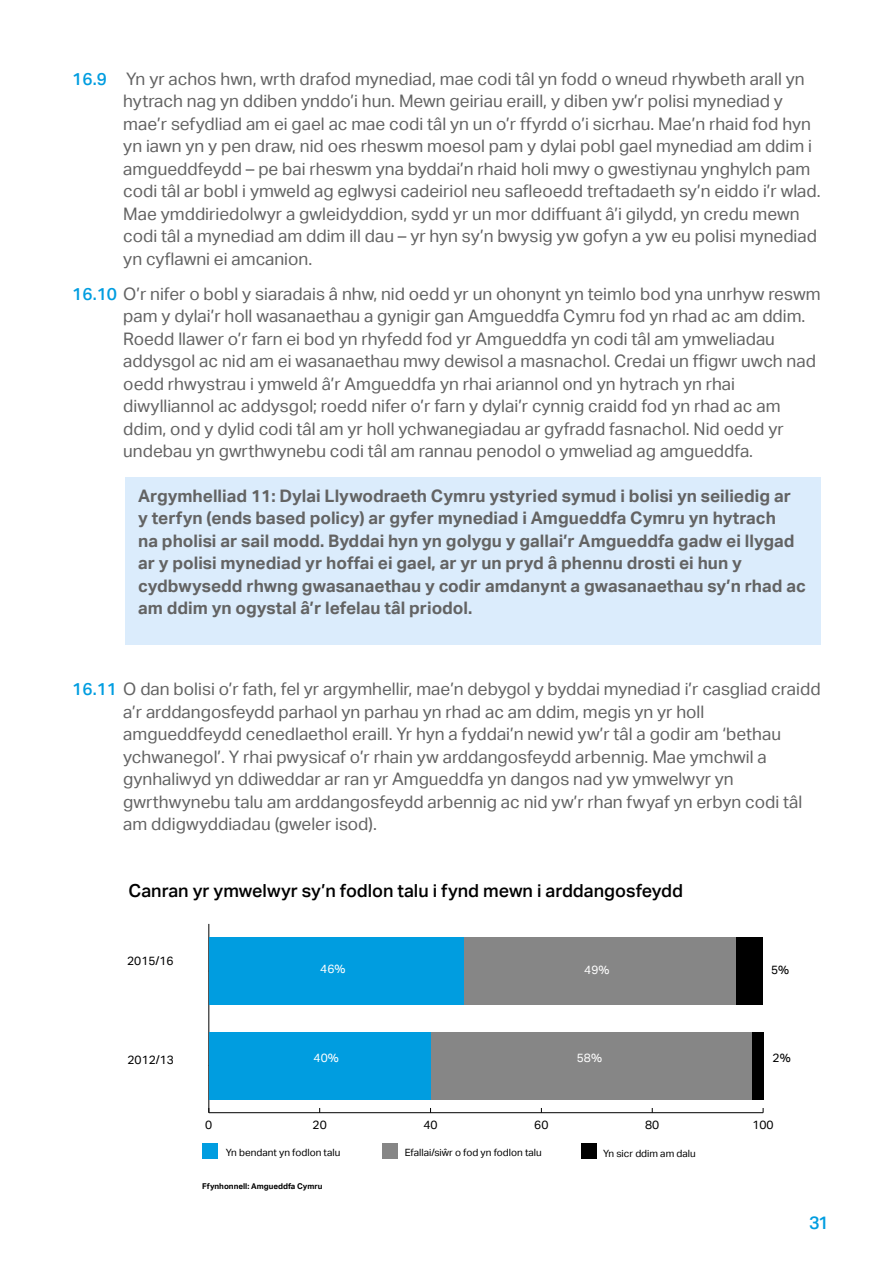
<style>
.page{position:relative;width:893px;height:1263px;background:#fff}
.page>*{position:absolute;margin:0;border:0;box-sizing:border-box;transform-origin:0 0}
.t1{font:500 18px "Aktiv Grotesk";color:#000}
.t2{font:500 18px "Aktiv Grotesk";color:#009de0}
.New_body{font:17.25px/22.5px "Aktiv Grotesk";color:#636363}
.t3{font:700 17.25px/22.5px "Aktiv Grotesk";color:#636363}
.t4{font:12px "Aktiv Grotesk";color:#000}
.t5{font:12px "Aktiv Grotesk";color:#fff}
.t6{font:10.05px "Aktiv Grotesk";color:#000}
.t7{font:700 7.95px "Aktiv Grotesk";color:#000}
.s1{font-weight:500;color:#009de0}
</style>
<div class="page">
<div style="left:125px;top:477px;width:696px;height:167px;background:#dbecfc"></div>
<hr style="left:209px;top:1112px;width:554px;height:1px;background:#000">
<hr style="left:209px;top:924px;width:1px;height:189px;background:#000">
<div style="left:735px;top:937px;width:28px;height:68px;background:#000"></div>
<div style="left:752px;top:1031px;width:11px;height:68px;background:#000"></div>
<div style="left:464px;top:937px;width:271px;height:68px;background:#868686"></div>
<div style="left:431px;top:1031px;width:321px;height:68px;background:#868686"></div>
<div style="left:209px;top:937px;width:255px;height:68px;background:#009de0"></div>
<div style="left:209px;top:1031px;width:222px;height:68px;background:#009de0"></div>
<div style="left:202px;top:1143px;width:16px;height:16px;background:#009de0"></div>
<div style="left:382px;top:1143px;width:15px;height:16px;background:#868686"></div>
<div style="left:582px;top:1143px;width:15px;height:15px;background:#000"></div>
<p class="New_body" style="left:123px;top:67px;width:699px;text-indent:-51px"><span class="s1">16.9</span> Yn yr achos hwn, wrth drafod mynediad, mae codi tâl yn fodd o wneud rhywbeth arall yn hytrach nag yn ddiben ynddo’i hun. Mewn geiriau eraill, y diben yw’r polisi mynediad y mae’r sefydliad am ei gael ac mae codi tâl yn un o’r ffyrdd o’i sicrhau. Mae’n rhaid fod hyn yn iawn yn y pen draw, nid oes rheswm moesol pam y dylai pobl gael mynediad am ddim i amgueddfeydd – pe bai rheswm yna byddai’n rhaid holi mwy o gwestiynau ynghylch pam codi tâl ar bobl i ymweld ag eglwysi cadeiriol neu safleoedd treftadaeth sy’n eiddo i’r wlad.<br>Mae ymddiriedolwyr a gwleidyddion, sydd yr un mor ddiffuant â’i gilydd, yn credu mewn codi tâl a mynediad am ddim ill dau – yr hyn sy’n bwysig yw gofyn a yw eu polisi mynediad yn cyflawni ei amcanion.</p>
<p class="New_body" style="left:123px;top:283px;width:699px;text-indent:-51px"><span class="s1">16.10</span> O’r nifer o bobl y siaradais â nhw, nid oedd yr un ohonynt yn teimlo bod yna unrhyw reswm pam y dylai’r holl wasanaethau a gynigir gan Amgueddfa Cymru fod yn rhad ac am ddim.<br>Roedd llawer o’r farn ei bod yn rhyfedd fod yr Amgueddfa yn codi tâl am ymweliadau addysgol ac nid am ei wasanaethau mwy dewisol a masnachol. Credai un ffigwr uwch nad oedd rhwystrau i ymweld â’r Amgueddfa yn rhai ariannol ond yn hytrach yn rhai diwylliannol ac addysgol; roedd nifer o’r farn y dylai’r cynnig craidd fod yn rhad ac am ddim, ond y dylid codi tâl am yr holl ychwanegiadau ar gyfradd fasnachol. Nid oedd yr undebau yn gwrthwynebu codi tâl am rannau penodol o ymweliad ag amgueddfa.</p>
<p class="t3" style="left:138px;top:484px;width:669px">Argymhelliad 11: Dylai Llywodraeth Cymru ystyried symud i bolisi yn seiliedig ar<br>y terfyn (ends based policy) ar gyfer mynediad i Amgueddfa Cymru yn hytrach<br>na pholisi ar sail modd. Byddai hyn yn golygu y gallai’r Amgueddfa gadw ei llygad ar y polisi mynediad yr hoffai ei gael, ar yr un pryd â phennu drosti ei hun y cydbwysedd rhwng gwasanaethau y codir amdanynt a gwasanaethau sy’n rhad ac am ddim yn ogystal â’r lefelau tâl priodol.</p>
<p class="New_body" style="left:123px;top:678px;width:699px;text-indent:-51px"><span class="s1">16.11</span> O dan bolisi o’r fath, fel yr argymhellir, mae’n debygol y byddai mynediad i’r casgliad craidd a’r arddangosfeydd parhaol yn parhau yn rhad ac am ddim, megis yn yr holl amgueddfeydd cenedlaethol eraill. Yr hyn a fyddai’n newid yw’r tâl a godir am ‘bethau ychwanegol’. Y rhai pwysicaf o’r rhain yw arddangosfeydd arbennig. Mae ymchwil a gynhaliwyd yn ddiweddar ar ran yr Amgueddfa yn dangos nad yw ymwelwyr yn gwrthwynebu talu am arddangosfeydd arbennig ac nid yw’r rhan fwyaf yn erbyn codi tâl am ddigwyddiadau (gweler isod).</p>
<p class="t1" style="left:129px;top:881px;width:556px">Canran yr ymwelwyr sy’n fodlon talu i fynd mewn i arddangosfeydd</p>
<p class="t4" style="left:127px;top:954px;width:48px">2015/16</p>
<p class="t5" style="left:320px;top:962px;width:27px">46%</p>
<p class="t5" style="left:584px;top:963px;width:27px">49%</p>
<p class="t4" style="left:771px;top:962px;width:20px">5%</p>
<p class="t4" style="left:128px;top:1052px;width:48px">2012/13</p>
<p class="t5" style="left:314px;top:1051px;width:27px">40%</p>
<p class="t5" style="left:577px;top:1051px;width:27px">58%</p>
<p class="t4" style="left:773px;top:1051px;width:20px">2%</p>
<p class="t4" style="left:205px;top:1118px;width:9px">0</p>
<p class="t4" style="left:313px;top:1118px;width:16px">20</p>
<p class="t4" style="left:423px;top:1118px;width:16px">40</p>
<p class="t4" style="left:534px;top:1118px;width:16px">60</p>
<p class="t4" style="left:645px;top:1118px;width:16px">80</p>
<p class="t4" style="left:752px;top:1118px;width:23px">100</p>
<p class="t6" style="left:226px;top:1147px;width:116px">Yn bendant yn fodlon talu</p>
<p class="t6" style="left:405px;top:1147px;width:138px">Efallai/siŵr o fod yn fodlon talu</p>
<p class="t6" style="left:603px;top:1148px;width:94px">Yn sicr ddim am dalu</p>
<p class="t7" style="left:202px;top:1182px;width:122px">Ffynhonnell: Amgueddfa Cymru</p>
<p class="t2" style="left:809px;top:1212px;width:21px">31</p>
</div>
